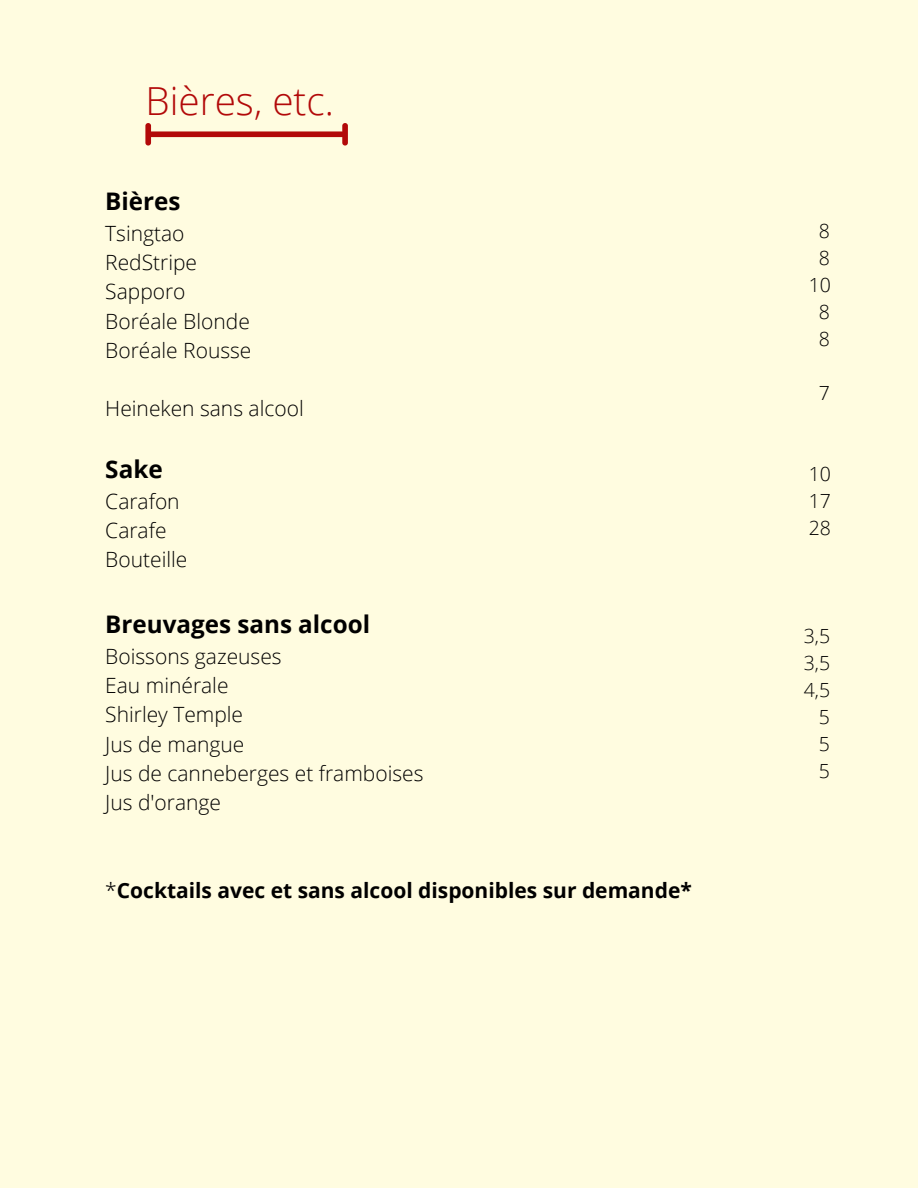
<style>
.page{position:relative;width:918px;height:1188px;background:#fffce0}
.page>*{position:absolute;margin:0;border:0;box-sizing:border-box;transform-origin:0 0}
.t1{font:300 38.7px "Open Sans";color:#b20909}
.t2{font:700 24.3px "Open Sans";color:#000}
.t3{font:700 24.15px "Open Sans";color:#000}
.t4{font:300 21px/29.2px "Open Sans";color:#000}
.t5{font:700 21px "Open Sans";color:#000}
.t6{font:300 19.5px/27px "Open Sans";color:#000;text-align:center}
.s1{font-weight:300}
</style>
<div class="page">
<div style="left:151px;top:131px;width:191px;height:6px;background:#b20909"></div>
<svg style="left:145px;top:123px;width:6px;height:23px"></svg>
<svg style="left:342px;top:123px;width:6px;height:23px"></svg>
<h1 class="t1" style="left:145px;top:74px;width:190px">Bières, etc.</h1>
<p class="t3" style="left:105px;top:185px;width:77px">Bières</p>
<p class="t4" style="left:105px;top:218px;width:148px">Tsingtao<br>RedStripe<br>Sapporo<br>Boréale Blonde<br>Boréale Rousse</p>
<p class="t4" style="left:105px;top:394px;width:200px">Heineken sans alcool</p>
<p class="t2" style="left:105px;top:452px;width:59px">Sake</p>
<p class="t4" style="left:105px;top:486px;width:84px">Carafon<br>Carafe<br>Bouteille</p>
<p class="t3" style="left:105px;top:608px;width:266px">Breuvages sans alcool</p>
<p class="t4" style="left:105px;top:641px;width:320px">Boissons gazeuses<br>Eau minérale<br>Shirley Temple<br>Jus de mangue<br>Jus de canneberges et framboises<br>Jus d'orange</p>
<p class="t5" style="left:105px;top:875px;width:588px"><span class="s1">*</span>Cocktails avec et sans alcool disponibles sur demande*</p>
<p class="t6" style="left:809px;top:217px;width:24px">8<br>8<br>10<br>8<br>8</p>
<p class="t6" style="left:819px;top:379px;width:13px">7</p>
<p class="t6" style="left:809px;top:460px;width:24px;text-align:justify">10<br>17<br>28</p>
<p class="t6" style="left:804px;top:622px;width:28px;text-align:right">3,5<br>3,5<br>4,5<br>5<br>5<br>5</p>
</div>
